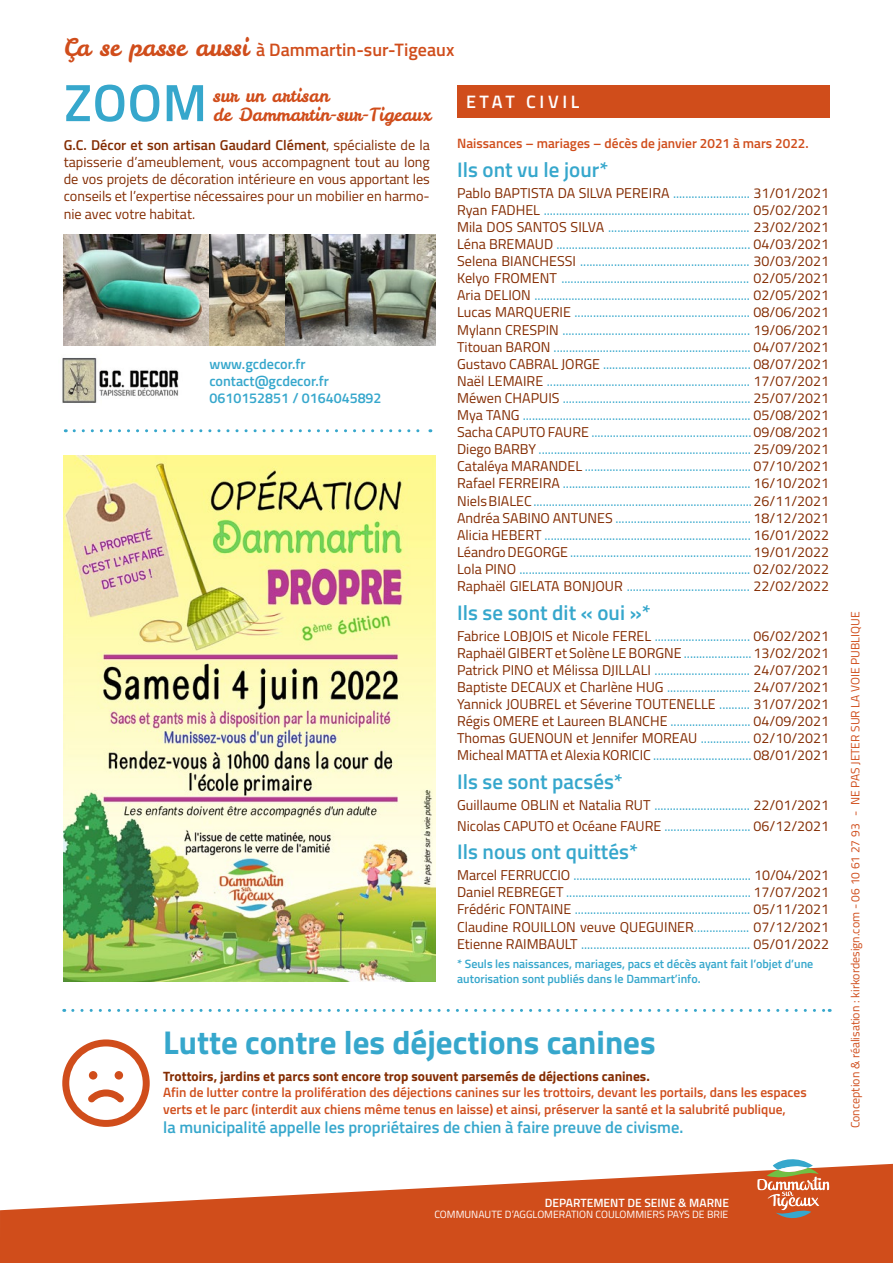
<style>
.page{position:relative;width:893px;height:1263px;background:#fff}
.page>*{position:absolute;margin:0;border:0;box-sizing:border-box;transform-origin:0 0}
.t1{font:600 52.5px "Titillium Web";color:#36a7cc}
.t2{font:700 33px "Titillium Web";color:#36a7cc}
.t3{font:600 21px "Titillium Web";color:#36a7cc}
.t4{font:600 18px "Titillium Web";color:#d04d1b}
.t5{font:18px/19.5px "Leckerli One";color:#d04d1b}
.t6{font:600 18px "Titillium Web";letter-spacing:.2em;color:#fff}
.t7{font:600 16.5px "Titillium Web";color:#36a7cc}
.t8{font:14.25px/17.1px "Titillium Web";color:#36a7cc;text-align:justify}
.t9{font:14.25px/17.1px "Titillium Web";color:#832b01;text-align:justify}
.t10{font:600 14.25px/17.1px "Titillium Web";color:#36a7cc}
.t11{font:600 13.5px/16.2px "Titillium Web";color:#d04d1b}
.t12{font:700 13.5px "Titillium Web";color:#832b01}
.t13{font:600 12px/14.4px "Titillium Web";color:#36a7cc}
.t14{font:12px "Titillium Web";color:#d04d1b}
.t15{font:600 12px "Titillium Web";color:#fff}
.t16{font:10.5px "Titillium Web";color:#fff}
.s1{font-family:"Leckerli One";font-weight:400;font-size:24px}
.s2{font-weight:600}
.s3{color:#832b01}
.s4{color:#36a7cc}
</style>
<div class="page">
<img style="left:62px;top:358px;width:117px;height:45px">
<svg style="left:0;top:1164px;width:893px;height:99px;fill:#d04d1b"></svg>
<svg style="left:757px;top:1159px;width:72px;height:61px"></svg>
<div style="left:457px;top:85px;width:372px;height:33px;background:#d04d1b"></div>
<img style="left:64px;top:234px;width:145px;height:111px">
<img style="left:209px;top:234px;width:227px;height:111px">
<img style="left:64px;top:455px;width:372px;height:526px">
<svg style="left:74px;top:429px;width:357px;height:3px"></svg>
<svg style="left:73px;top:1009px;width:757px;height:3px"></svg>
<svg style="left:62px;top:1039px;width:88px;height:88px"></svg>
<div style="left:89px;top:1071px;width:8px;height:8px;background:#d04d1b;border-radius:50%"></div>
<div style="left:115px;top:1071px;width:8px;height:8px;background:#d04d1b;border-radius:50%"></div>
<p class="t4" style="left:64px;top:36px;width:392px"><span class="s1">Ça se passe aussi</span> à Dammartin-sur-Tigeaux</p>
<h1 class="t1" style="left:64px;top:63px;width:145px">ZOOM</h1>
<p class="t6" style="left:466px;top:88px;width:115px">ETAT CIVIL</p>
<p class="t5" style="left:213px;top:86px;width:219px">sur un artisan<br>de Dammartin-sur-Tigeaux</p>
<p class="t9" style="left:64px;top:136px;width:368px"><span class="s2">G.C. Décor et son artisan Gaudard Clément</span>, spécialiste de la tapisserie d’ameublement, vous accompagnent tout au long de vos projets de décoration intérieure en vous apportant les conseils et l’expertise nécessaires pour un mobilier en harmo&shy;nie avec votre habitat.</p>
<p class="t10" style="left:209px;top:355px;width:174px">www.gcdecor.fr contact@gcdecor.fr<br>0610152851 / 0164045892</p>
<p class="t11" style="left:457px;top:135px;width:353px">Naissances – mariages – décès de janvier 2021 à mars 2022.</p>
<h3 class="t3" style="left:457px;top:154px;width:153px">Ils ont vu le jour*</h3>
<p class="t8" style="left:457px;top:183px;width:374px"><span class="s3">Pablo BAPTISTA DA SILVA PEREIRA</span> ......................... <span class="s3">31/01/2021<br>Ryan FADHEL</span> ................................................................... <span class="s3">05/02/2021<br>Mila DOS SANTOS SILVA</span> .............................................. <span class="s3">23/02/2021<br>Léna BREMAUD</span> ............................................................... <span class="s3">04/03/2021<br>Selena BIANCHESSI</span> ....................................................... <span class="s3">30/03/2021<br>Kelyo FROMENT</span> ............................................................. <span class="s3">02/05/2021<br>Aria DELION</span> ...................................................................... <span class="s3">02/05/2021<br>Lucas MARQUERIE</span> ......................................................... <span class="s3">08/06/2021<br>Mylann CRESPIN</span> ............................................................. <span class="s3">19/06/2021<br>Titouan BARON</span> ................................................................ <span class="s3">04/07/2021<br>Gustavo CABRAL JORGE</span> ................................................ <span class="s3">08/07/2021<br>Naël LEMAIRE</span> .................................................................. <span class="s3">17/07/2021<br>Méwen CHAPUIS</span> ............................................................. <span class="s3">25/07/2021<br>Mya TANG</span> .......................................................................... <span class="s3">05/08/2021<br>Sacha CAPUTO FAURE</span> .................................................... <span class="s3">09/08/2021<br>Diego BARBY</span> ..................................................................... <span class="s3">25/09/2021<br>Cataléya MARANDEL</span> ...................................................... <span class="s3">07/10/2021<br>Rafael FERREIRA</span> ............................................................. <span class="s3">16/10/2021<br>Niels BIALEC</span> ....................................................................... <span class="s3">26/11/2021<br>Andréa SABINO ANTUNES</span> ............................................ <span class="s3">18/12/2021<br>Alicia HEBERT</span> ................................................................... <span class="s3">16/01/2022<br>Léandro DEGORGE</span> ........................................................... <span class="s3">19/01/2022<br>Lola PINO</span> ........................................................................... <span class="s3">02/02/2022<br>Raphaël GIELATA BONJOUR</span> ........................................ <span class="s3">22/02/2022</span></p>
<h3 class="t3" style="left:457px;top:596px;width:195px">Ils se sont dit « oui »*</h3>
<p class="t9" style="left:457px;top:626px;width:374px">Fabrice LOBJOIS et Nicole FEREL <span class="s4">...............................</span> 06/02/2021<br>Raphaël GIBERT et Solène LE BORGNE <span class="s4">......................</span> 13/02/2021<br>Patrick PINO et Mélissa DJILLALI <span class="s4">...............................</span> 24/07/2021<br>Baptiste DECAUX et Charlène HUG <span class="s4">...........................</span> 24/07/2021<br>Yannick JOUBREL et Séverine TOUTENELLE <span class="s4">..........</span> 31/07/2021<br>Régis OMERE et Laureen BLANCHE <span class="s4">..........................</span> 04/09/2021<br>Thomas GUENOUN et Jennifer MOREAU <span class="s4">................</span> 02/10/2021<br>Micheal MATTA et Alexia KORICIC <span class="s4">................................</span> 08/01/2021</p>
<h3 class="t3" style="left:457px;top:766px;width:167px">Ils se sont pacsés*</h3>
<p class="t9" style="left:457px;top:793px;width:374px;line-height:21px">Guillaume OBLIN et Natalia RUT <span class="s4">...............................</span> 22/01/2021<br>Nicolas CAPUTO et Océane FAURE <span class="s4">............................</span> 06/12/2021</p>
<h3 class="t3" style="left:457px;top:836px;width:182px">Ils nous ont quittés*</h3>
<p class="t8" style="left:457px;top:866px;width:374px"><span class="s3">Marcel FERRUCCIO</span> ........................................................... <span class="s3">10/04/2021<br>Daniel REBREGET</span> ............................................................ <span class="s3">17/07/2021<br>Frédéric FONTAINE</span> ......................................................... <span class="s3">05/11/2021<br>Claudine ROUILLON veuve QUEGUINER</span>.................. <span class="s3">07/12/2021<br>Etienne RAIMBAULT</span> ....................................................... <span class="s3">05/01/2022</span></p>
<p class="t13" style="left:457px;top:956px;width:358px">* Seuls les naissances, mariages, pacs et décès ayant fait l’objet d’une autorisation sont publiés dans le Dammart’info.</p>
<h2 class="t2" style="left:163px;top:1017px;width:494px">Lutte contre les déjections canines</h2>
<p class="t12" style="left:163px;top:1066px;width:488px">Trottoirs, jardins et parcs sont encore trop souvent parsemés de déjections canines.</p>
<p class="t11" style="left:163px;top:1084px;width:645px">Afin de lutter contre la prolifération des déjections canines sur les trottoirs, devant les portails, dans les espaces verts et le parc (interdit aux chiens même tenus en laisse) et ainsi, préserver la santé et la salubrité publique,</p>
<p class="t7" style="left:163px;top:1115px;width:522px">la municipalité appelle les propriétaires de chien à faire preuve de civisme.</p>
<p class="t14" style="left:846px;top:1128px;width:518px;rotate:-90deg">Conception &amp; réalisation : kirkordesign.com - 06 10 61 27 93 - NE PAS JETER SUR LA VOIE PUBLIQUE</p>
<p class="t15" style="left:545px;top:1193px;width:186px">DEPARTEMENT DE SEINE &amp; MARNE</p>
<p class="t16" style="left:434px;top:1207px;width:296px">COMMUNAUTE D’AGGLOMERATION COULOMMIERS PAYS DE BRIE</p>
</div>
